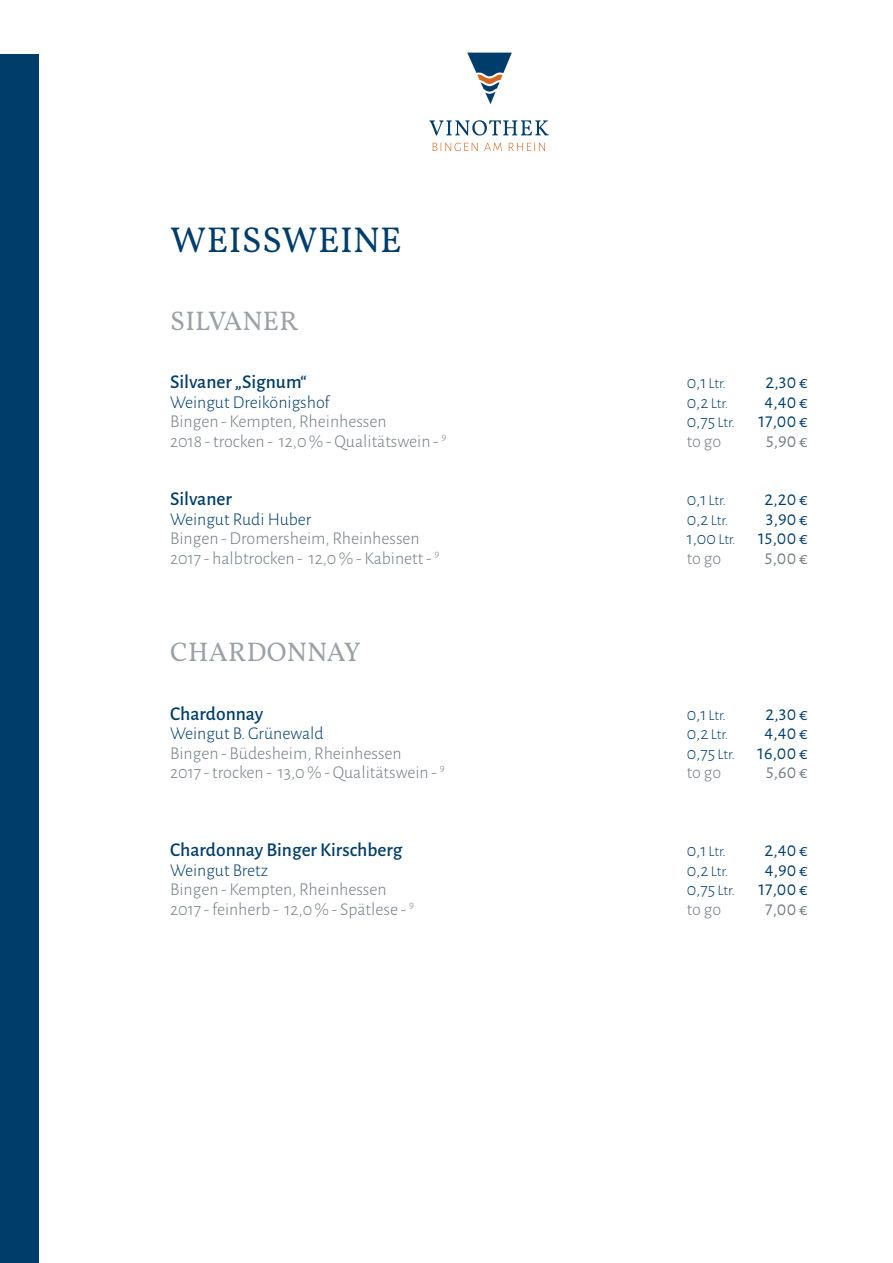
<style>
.page{position:relative;width:893px;height:1263px;background:#fff}
.page>*{position:absolute;margin:0;border:0;box-sizing:border-box;transform-origin:0 0}
.t1{font:36px "Vollkorn";letter-spacing:.01em;color:#003d6a}
.t2{font:27px "Vollkorn";letter-spacing:.01em;color:#9ca0a7}
.t3{font:500 19.5px "Alegreya Sans";color:#003d6a}
.t4{font:300 18px/19.5px "Alegreya Sans";color:#737c82}
.t5{font:300 18px/19.5px "Alegreya Sans";color:#003d6a}
.t6{font:18px/19.5px "Alegreya Sans";letter-spacing:.015em;color:#003d6a;text-align:center}
.t7{font:18px "Alegreya Sans";letter-spacing:.015em;color:#737c82}
.t8{font:300 15px/19.5px "Alegreya Sans";letter-spacing:-.005em;color:#003d6a}
.s1{font-size:18px}
.s2{font-size:15px}
.s3{color:#737c82}
</style>
<div class="page">
<div style="left:0;top:54px;width:38px;height:1209px;background:#003d6a"></div>
<svg style="left:467px;top:53px;width:45px;height:51px"></svg>
<svg style="left:429px;top:120px;width:120px;height:16px"></svg>
<svg style="left:433px;top:143px;width:45px;height:8px"></svg>
<svg style="left:484px;top:143px;width:18px;height:8px"></svg>
<svg style="left:509px;top:143px;width:36px;height:8px"></svg>
<h1 class="t1" style="left:170px;top:213px;width:233px">WEISSWEINE</h1>
<h2 class="t2" style="left:170px;top:300px;width:129px">SILVANER</h2>
<p class="t3" style="left:170px;top:368px;width:138px">Silvaner „Signum“</p>
<p class="t5" style="left:170px;top:392px;width:161px">Weingut Dreikönigshof</p>
<p class="t4" style="left:170px;top:411px;width:278px">Bingen - Kempten, Rheinhessen<br>2018 - trocken - 12,0% - Qualitätswein - <sup>9</sup></p>
<p class="t3" style="left:170px;top:485px;width:63px">Silvaner</p>
<p class="t5" style="left:170px;top:509px;width:143px">Weingut Rudi Huber</p>
<p class="t4" style="left:170px;top:528px;width:271px">Bingen - Dromersheim, Rheinhessen<br>2017 - halbtrocken - 12,0% - Kabinett - <sup>9</sup></p>
<h2 class="t2" style="left:170px;top:632px;width:192px">CHARDONNAY</h2>
<p class="t3" style="left:170px;top:700px;width:95px">Chardonnay</p>
<p class="t5" style="left:170px;top:723px;width:155px">Weingut B. Grünewald</p>
<p class="t4" style="left:170px;top:743px;width:276px">Bingen - Büdesheim, Rheinhessen<br>2017 - trocken - 13,0% - Qualitätswein - <sup>9</sup></p>
<p class="t3" style="left:170px;top:836px;width:234px">Chardonnay Binger Kirschberg</p>
<p class="t5" style="left:170px;top:860px;width:99px">Weingut Bretz</p>
<p class="t4" style="left:170px;top:879px;width:245px">Bingen - Kempten, Rheinhessen<br>2017 - feinherb - 12,0% - Spätlese - <sup>9</sup></p>
<p class="t8" style="left:687px;top:373px;width:43px"><span class="s1">0,1</span> Ltr.<br><span class="s1">0,2</span> Ltr.</p>
<p class="t5" style="left:687px;top:411px;width:50px">0,75 <span class="s2">Ltr. </span><span class="s3">to go</span></p>
<p class="t8" style="left:687px;top:490px;width:43px"><span class="s1">0,1</span> Ltr.<br><span class="s1">0,2</span> Ltr.</p>
<p class="t5" style="left:687px;top:528px;width:50px">1,00<span class="s2">Ltr. </span><span class="s3">to go</span></p>
<p class="t6" style="left:758px;top:372px;width:51px">2,30 €<br>4,40 €<br>17,00 €</p>
<p class="t7" style="left:766px;top:429px;width:43px">5,90 €</p>
<p class="t6" style="left:758px;top:489px;width:51px">2,20 €<br>3,90 €<br>15,00 €</p>
<p class="t7" style="left:765px;top:546px;width:44px">5,00 €</p>
<p class="t8" style="left:687px;top:705px;width:43px"><span class="s1">0,1</span> Ltr.<br><span class="s1">0,2</span> Ltr.</p>
<p class="t5" style="left:687px;top:743px;width:50px">0,75 <span class="s2">Ltr. </span><span class="s3">to go</span></p>
<p class="t6" style="left:757px;top:703px;width:52px">2,30 €<br>4,40 €<br>16,00 €</p>
<p class="t7" style="left:766px;top:760px;width:43px">5,60 €</p>
<p class="t8" style="left:687px;top:841px;width:43px"><span class="s1">0,1</span> Ltr.<br><span class="s1">0,2</span> Ltr.</p>
<p class="t5" style="left:687px;top:879px;width:50px">0,75 <span class="s2">Ltr. </span><span class="s3">to go</span></p>
<p class="t6" style="left:758px;top:840px;width:51px">2,40 €<br>4,90 €<br>17,00 €</p>
<p class="t7" style="left:765px;top:897px;width:44px">7,00 €</p>
</div>
